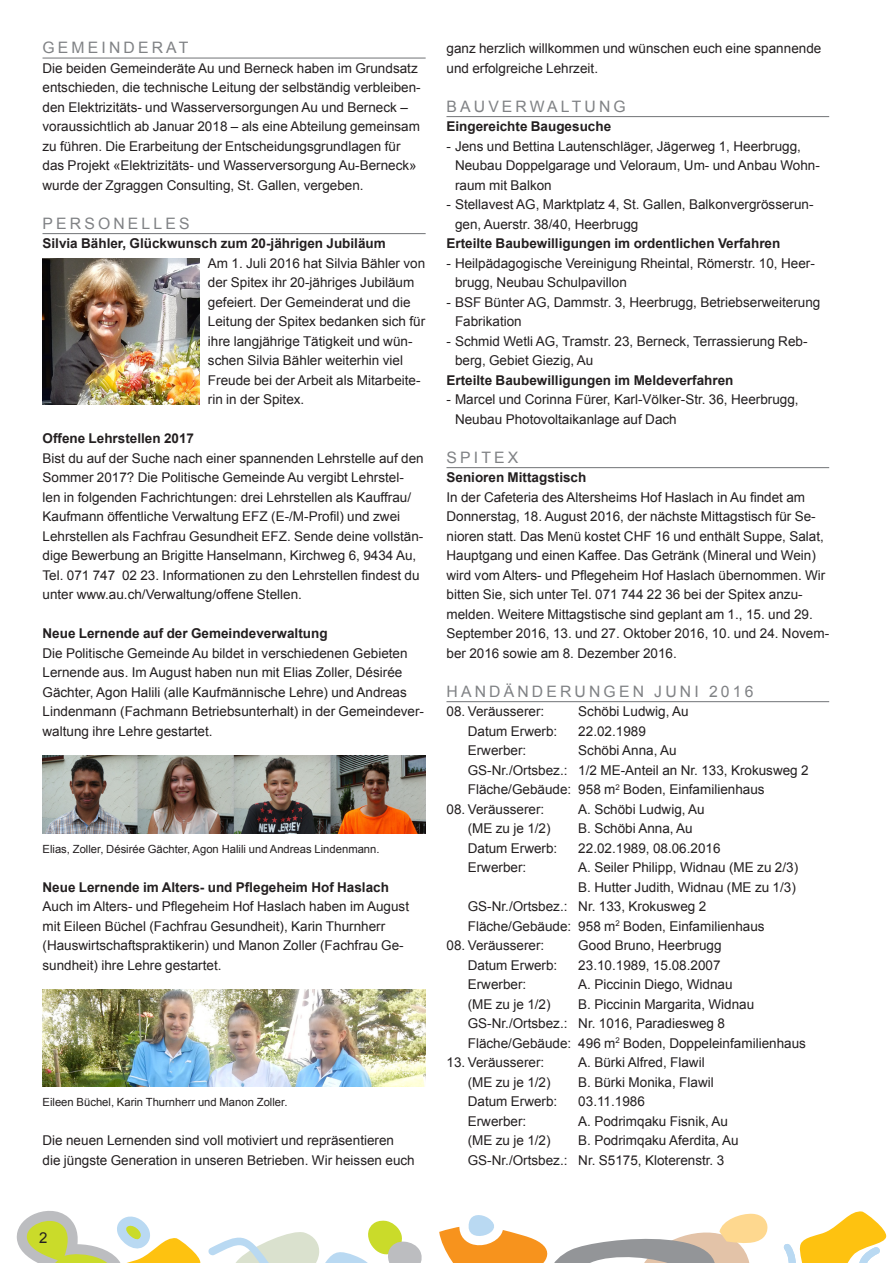
<style>
.page{position:relative;width:893px;height:1263px;background:#fff}
.page>*{position:absolute;margin:0;border:0;box-sizing:border-box;transform-origin:0 0}
.Rubrikentitel{font:15.75px "Arial";letter-spacing:.2em;color:#808285}
.Grundtext{font:15px "Arial";color:#231f20}
.Grundtext-2{font:13.5px/19.5px "Arial";color:#231f20}
.Grundtext_Auszeichnu{font:700 13.5px "Arial";color:#231f20}
.Grundtext-3{font:13.35px/19.5px "Arial";color:#231f20}
.Legende{font:11.25px "Arial";color:#231f20}
</style>
<div class="page">
<svg style="left:16px;top:1211px;width:185px;height:52px"></svg>
<svg style="left:208px;top:1220px;width:214px;height:43px"></svg>
<svg style="left:439px;top:1211px;width:448px;height:52px"></svg>
<hr style="left:43px;top:57px;width:383px;height:2px;background:#808285">
<hr style="left:43px;top:233px;width:383px;height:1px;background:#808285">
<hr style="left:446px;top:116px;width:383px;height:1px;background:#808285">
<hr style="left:446px;top:467px;width:383px;height:1px;background:#808285">
<hr style="left:446px;top:701px;width:383px;height:1px;background:#808285">
<img style="left:43px;top:258px;width:156px;height:146px">
<img style="left:43px;top:755px;width:383px;height:78px">
<img style="left:43px;top:989px;width:382px;height:98px">
<p class="Rubrikentitel" style="left:43px;top:37px;width:147px">GEMEINDERAT</p>
<p class="Grundtext-2" style="left:43px;top:58px;width:380px">Die beiden Gemeinderäte Au und Berneck haben im Grundsatz entschieden, die technische Leitung der selbständig verbleiben&shy;den Elektrizitäts- und Wasserversorgungen Au und Berneck – voraussichtlich ab Januar 2018 – als eine Abteilung gemeinsam zu führen. Die Erarbeitung der Entscheidungsgrundlagen für das Projekt «Elektrizitäts- und Wasserversorgung Au-Berneck» wurde der Zgraggen Consulting, St. Gallen, vergeben.</p>
<p class="Rubrikentitel" style="left:43px;top:213px;width:149px">PERSONELLES</p>
<p class="Grundtext_Auszeichnu" style="left:43px;top:234px;width:345px">Silvia Bähler, Glückwunsch zum 20-jährigen Jubiläum</p>
<p class="Grundtext-2" style="left:208px;top:253px;width:219px">Am 1. Juli 2016 hat Silvia Bähler von der Spitex ihr 20-jähriges Jubiläum gefeiert. Der Gemeinderat und die Leitung der Spitex bedanken sich für ihre langjährige Tätigkeit und wün&shy;schen Silvia Bähler weiterhin viel Freude bei der Arbeit als Mitarbeite&shy;rin in der Spitex.</p>
<p class="Grundtext_Auszeichnu" style="left:43px;top:429px;width:153px">Offene Lehrstellen 2017</p>
<p class="Grundtext-3" style="left:43px;top:448px;width:383px">Bist du auf der Suche nach einer spannenden Lehrstelle auf den Sommer 2017? Die Politische Gemeinde Au vergibt Lehrstel&shy;len in folgenden Fachrichtungen: drei Lehrstellen als Kauffrau/ Kaufmann öffentliche Verwaltung EFZ (E-/M-Profil) und zwei Lehrstellen als Fachfrau Gesundheit EFZ. Sende deine vollstän&shy;dige Bewerbung an Brigitte Hanselmann, Kirchweg 6, 9434 Au, Tel. 071 747 02 23. Informationen zu den Lehrstellen findest du unter www.au.ch/Verwaltung/offene Stellen.</p>
<p class="Grundtext_Auszeichnu" style="left:43px;top:624px;width:287px">Neue Lernende auf der Gemeindeverwaltung</p>
<p class="Grundtext-2" style="left:43px;top:643px;width:383px">Die Politische Gemeinde Au bildet in verschiedenen Gebieten Lernende aus. Im August haben nun mit Elias Zoller, Désirée Gächter, Agon Halili (alle Kaufmännische Lehre) und Andreas Lindenmann (Fachmann Betriebsunterhalt) in der Gemeindever&shy;waltung ihre Lehre gestartet.</p>
<p class="Legende" style="left:43px;top:841px;width:339px">Elias, Zoller, Désirée Gächter, Agon Halili und Andreas Lindenmann.</p>
<p class="Grundtext_Auszeichnu" style="left:43px;top:878px;width:348px">Neue Lernende im Alters- und Pflegeheim Hof Haslach</p>
<p class="Grundtext-2" style="left:43px;top:897px;width:368px">Auch im Alters- und Pflegeheim Hof Haslach haben im August mit Eileen Büchel (Fachfrau Gesundheit), Karin Thurnherr (Hauswirtschaftspraktikerin) und Manon Zoller (Fachfrau Ge&shy;sundheit) ihre Lehre gestartet.</p>
<p class="Legende" style="left:43px;top:1095px;width:246px">Eileen Büchel, Karin Thurnherr und Manon Zoller.</p>
<p class="Grundtext-2" style="left:43px;top:1131px;width:374px">Die neuen Lernenden sind voll motiviert und repräsentieren die jüngste Generation in unseren Betrieben. Wir heissen euch</p>
<p class="Grundtext-2" style="left:446px;top:39px;width:376px">ganz herzlich willkommen und wünschen euch eine spannende und erfolgreiche Lehrzeit.</p>
<p class="Rubrikentitel" style="left:446px;top:96px;width:181px">BAUVERWALTUNG</p>
<p class="Grundtext_Auszeichnu" style="left:446px;top:117px;width:166px">Eingereichte Baugesuche</p>
<p class="Grundtext-2" style="left:455px;top:136px;width:366px;text-indent:-9px">- Jens und Bettina Lautenschläger, Jägerweg 1, Heerbrugg,<br>Neubau Doppelgarage und Veloraum, Um- und Anbau Wohn&shy;raum mit Balkon</p>
<p class="Grundtext-2" style="left:455px;top:195px;width:360px;text-indent:-9px">- Stellavest AG, Marktplatz 4, St. Gallen, Balkonvergrösserun&shy;gen, Auerstr. 38/40, Heerbrugg</p>
<p class="Grundtext_Auszeichnu" style="left:446px;top:234px;width:335px">Erteilte Baubewilligungen im ordentlichen Verfahren</p>
<p class="Grundtext-2" style="left:455px;top:253px;width:361px;text-indent:-9px">- Heilpädagogische Vereinigung Rheintal, Römerstr. 10, Heer&shy;brugg, Neubau Schulpavillon</p>
<p class="Grundtext-2" style="left:455px;top:292px;width:367px;text-indent:-9px">- BSF Bünter AG, Dammstr. 3, Heerbrugg, Betriebserweiterung<br>Fabrikation</p>
<p class="Grundtext-2" style="left:455px;top:331px;width:354px;text-indent:-9px">- Schmid Wetli AG, Tramstr. 23, Berneck, Terrassierung Reb&shy;berg, Gebiet Giezig, Au</p>
<p class="Grundtext_Auszeichnu" style="left:446px;top:371px;width:288px">Erteilte Baubewilligungen im Meldeverfahren</p>
<p class="Grundtext-2" style="left:455px;top:390px;width:345px;text-indent:-9px">- Marcel und Corinna Fürer, Karl-Völker-Str. 36, Heerbrugg,<br>Neubau Photovoltaikanlage auf Dach</p>
<p class="Rubrikentitel" style="left:446px;top:447px;width:73px">SPITEX</p>
<p class="Grundtext_Auszeichnu" style="left:446px;top:468px;width:141px">Senioren Mittagstisch</p>
<p class="Grundtext-2" style="left:446px;top:487px;width:384px">In der Cafeteria des Altersheims Hof Haslach in Au findet am Donnerstag, 18. August 2016, der nächste Mittagstisch für Se&shy;nioren statt. Das Menü kostet CHF 16 und enthält Suppe, Salat, Hauptgang und einen Kaffee. Das Getränk (Mineral und Wein) wird vom Alters- und Pflegeheim Hof Haslach übernommen. Wir bitten Sie, sich unter Tel. 071 744 22 36 bei der Spitex anzu&shy;melden. Weitere Mittagstische sind geplant am 1., 15. und 29.<br>September 2016, 13. und 27. Oktober 2016, 10. und 24. Novem&shy;ber 2016 sowie am 8. Dezember 2016.</p>
<p class="Rubrikentitel" style="left:446px;top:681px;width:308px">HANDÄNDERUNGEN JUNI 2016</p>
<p class="Grundtext-2" style="left:446px;top:702px;width:99px">08. Veräusserer:</p>
<p class="Grundtext-2" style="left:578px;top:702px;width:112px">Schöbi Ludwig, Au</p>
<p class="Grundtext-2" style="left:468px;top:721px;width:91px">Datum Erwerb:</p>
<p class="Grundtext-2" style="left:578px;top:721px;width:69px">22.02.1989</p>
<p class="Grundtext-2" style="left:468px;top:741px;width:60px">Erwerber:</p>
<p class="Grundtext-2" style="left:578px;top:741px;width:100px">Schöbi Anna, Au</p>
<p class="Grundtext-2" style="left:468px;top:760px;width:342px">GS-Nr./Ortsbez.: 1/2 ME-Anteil an Nr. 133, Krokusweg 2</p>
<p class="Grundtext-2" style="left:468px;top:780px;width:298px">Fläche/Gebäude: 958 m<sup>2</sup> Boden, Einfamilienhaus</p>
<p class="Grundtext-2" style="left:446px;top:799px;width:99px">08. Veräusserer:</p>
<p class="Grundtext-2" style="left:578px;top:799px;width:128px">A. Schöbi Ludwig, Au</p>
<p class="Grundtext-2" style="left:468px;top:819px;width:84px">(ME zu je 1/2)</p>
<p class="Grundtext-2" style="left:578px;top:819px;width:116px">B. Schöbi Anna, Au</p>
<p class="Grundtext-2" style="left:468px;top:838px;width:91px">Datum Erwerb:</p>
<p class="Grundtext-2" style="left:578px;top:838px;width:144px">22.02.1989, 08.06.2016</p>
<p class="Grundtext-2" style="left:468px;top:858px;width:60px">Erwerber:</p>
<p class="Grundtext-2" style="left:578px;top:858px;width:221px">A. Seiler Philipp, Widnau (ME zu 2/3)</p>
<p class="Grundtext-2" style="left:578px;top:877px;width:219px">B. Hutter Judith, Widnau (ME zu 1/3)</p>
<p class="Grundtext-2" style="left:468px;top:897px;width:240px">GS-Nr./Ortsbez.: Nr. 133, Krokusweg 2</p>
<p class="Grundtext-2" style="left:468px;top:916px;width:298px">Fläche/Gebäude: 958 m<sup>2</sup> Boden, Einfamilienhaus</p>
<p class="Grundtext-2" style="left:446px;top:936px;width:99px">08. Veräusserer:</p>
<p class="Grundtext-2" style="left:578px;top:936px;width:145px">Good Bruno, Heerbrugg</p>
<p class="Grundtext-2" style="left:468px;top:955px;width:91px">Datum Erwerb:</p>
<p class="Grundtext-2" style="left:578px;top:955px;width:144px">23.10.1989, 15.08.2007</p>
<p class="Grundtext-2" style="left:468px;top:975px;width:60px">Erwerber:</p>
<p class="Grundtext-2" style="left:578px;top:975px;width:156px">A. Piccinin Diego, Widnau</p>
<p class="Grundtext-2" style="left:468px;top:994px;width:84px">(ME zu je 1/2)</p>
<p class="Grundtext-2" style="left:578px;top:994px;width:177px">B. Piccinin Margarita, Widnau</p>
<p class="Grundtext-2" style="left:468px;top:1014px;width:259px">GS-Nr./Ortsbez.: Nr. 1016, Paradiesweg 8</p>
<p class="Grundtext-2" style="left:468px;top:1033px;width:340px">Fläche/Gebäude: 496 m<sup>2</sup> Boden, Doppeleinfamilienhaus</p>
<p class="Grundtext-2" style="left:446px;top:1053px;width:99px">13. Veräusserer:</p>
<p class="Grundtext-2" style="left:578px;top:1053px;width:128px">A. Bürki Alfred, Flawil</p>
<p class="Grundtext-2" style="left:468px;top:1072px;width:84px">(ME zu je 1/2)</p>
<p class="Grundtext-2" style="left:578px;top:1072px;width:137px">B. Bürki Monika, Flawil</p>
<p class="Grundtext-2" style="left:468px;top:1092px;width:91px">Datum Erwerb:</p>
<p class="Grundtext-2" style="left:578px;top:1092px;width:68px">03.11.1986</p>
<p class="Grundtext-2" style="left:468px;top:1111px;width:60px">Erwerber:</p>
<p class="Grundtext-2" style="left:578px;top:1111px;width:151px">A. Podrimqaku Fisnik, Au</p>
<p class="Grundtext-2" style="left:468px;top:1131px;width:84px">(ME zu je 1/2)</p>
<p class="Grundtext-2" style="left:578px;top:1131px;width:162px">B. Podrimqaku Aferdita, Au</p>
<p class="Grundtext-2" style="left:468px;top:1150px;width:258px">GS-Nr./Ortsbez.: Nr. S5175, Kloterenstr. 3</p>
<p class="Grundtext" style="left:39px;top:1228px;width:10px">2</p>
</div>
